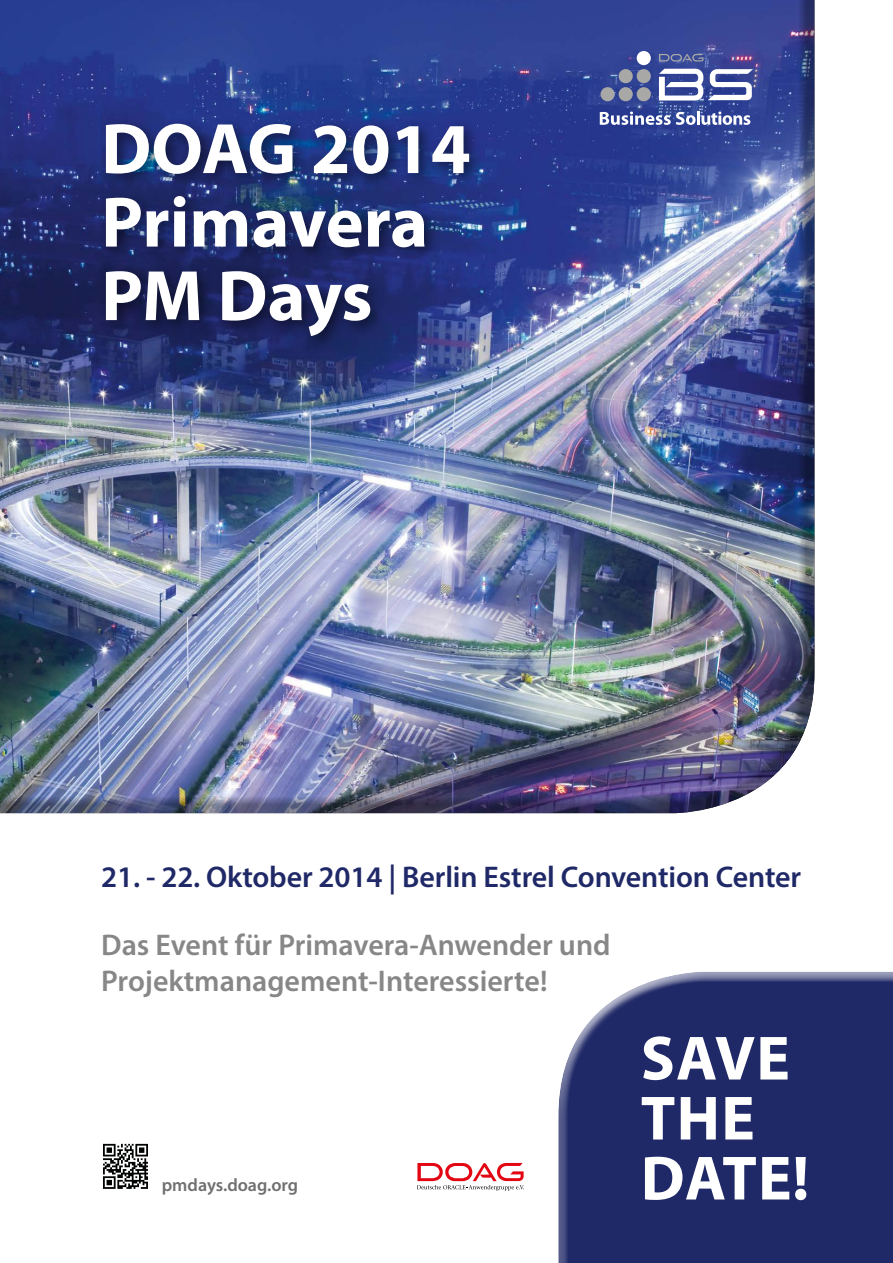
<style>
.page{position:relative;width:893px;height:1263px;background:#fff}
.page>*{position:absolute;margin:0;border:0;box-sizing:border-box;transform-origin:0 0}
.t1{font:700 72px/73.5px "Myriad Pro";letter-spacing:-.005em;color:#fff}
.t2{font:700 63px/60px "Myriad Pro";letter-spacing:.02em;color:#fff}
.t3{font:600 30px/36px "Myriad Pro";color:#878787}
.t4{font:600 30px "Myriad Pro";letter-spacing:-.005em;color:#202967}
.t5{font:600 18px "Myriad Pro";color:#706f6f}
</style>
<div class="page">
<div style="left:0;top:0;width:815px;height:814px;background:#000;opacity:.33"></div>
<div style="left:637px;top:87px;width:14px;height:14px;background:#a8a8a7;border-radius:50%"></div>
<div style="left:637px;top:51px;width:14px;height:14px;background:#fff;border-radius:50%"></div>
<div style="left:619px;top:69px;width:14px;height:14px;background:#a8a8a7;border-radius:50%"></div>
<div style="left:637px;top:69px;width:14px;height:14px;background:#a8a8a7;border-radius:50%"></div>
<div style="left:600px;top:87px;width:15px;height:14px;background:#a8a8a7;border-radius:50%"></div>
<div style="left:619px;top:87px;width:14px;height:14px;background:#a8a8a7;border-radius:50%"></div>
<svg style="left:659px;top:69px;width:94px;height:32px"></svg>
<svg style="left:659px;top:53px;width:44px;height:9px"></svg>
<hr style="left:697px;top:111px;width:3px;height:14px;background:#fff">
<svg style="left:600px;top:112px;width:150px;height:13px"></svg>
<div style="left:99px;top:117px;width:386px;height:234px;background:#000;opacity:.53"></div>
<div style="left:556px;top:969px;width:337px;height:294px;background:#fff;opacity:.75"></div>
<div style="left:565px;top:1012px;width:328px;height:251px;background:#202967"></div>
<svg style="left:103px;top:1143px;width:45px;height:1px"></svg>
<svg style="left:103px;top:1144px;width:45px;height:45px"></svg>
<svg style="left:417px;top:1163px;width:107px;height:28px"></svg>
<h1 class="t1" style="left:101px;top:110px;width:371px">DOAG 2014<br>Primavera<br>PM Days</h1>
<p class="t4" style="left:101px;top:858px;width:702px">21. - 22. Oktober 2014 | Berlin Estrel Convention Center</p>
<p class="t3" style="left:101px;top:926px;width:511px">Das Event für Primavera-Anwender und<br>Projektmanagement-Interessierte!</p>
<p class="t5" style="left:162px;top:1173px;width:138px">pmdays.doag.org</p>
<h2 class="t2" style="left:641px;top:1026px;width:170px">SAVE<br>THE<br>DATE!</h2>
</div>
